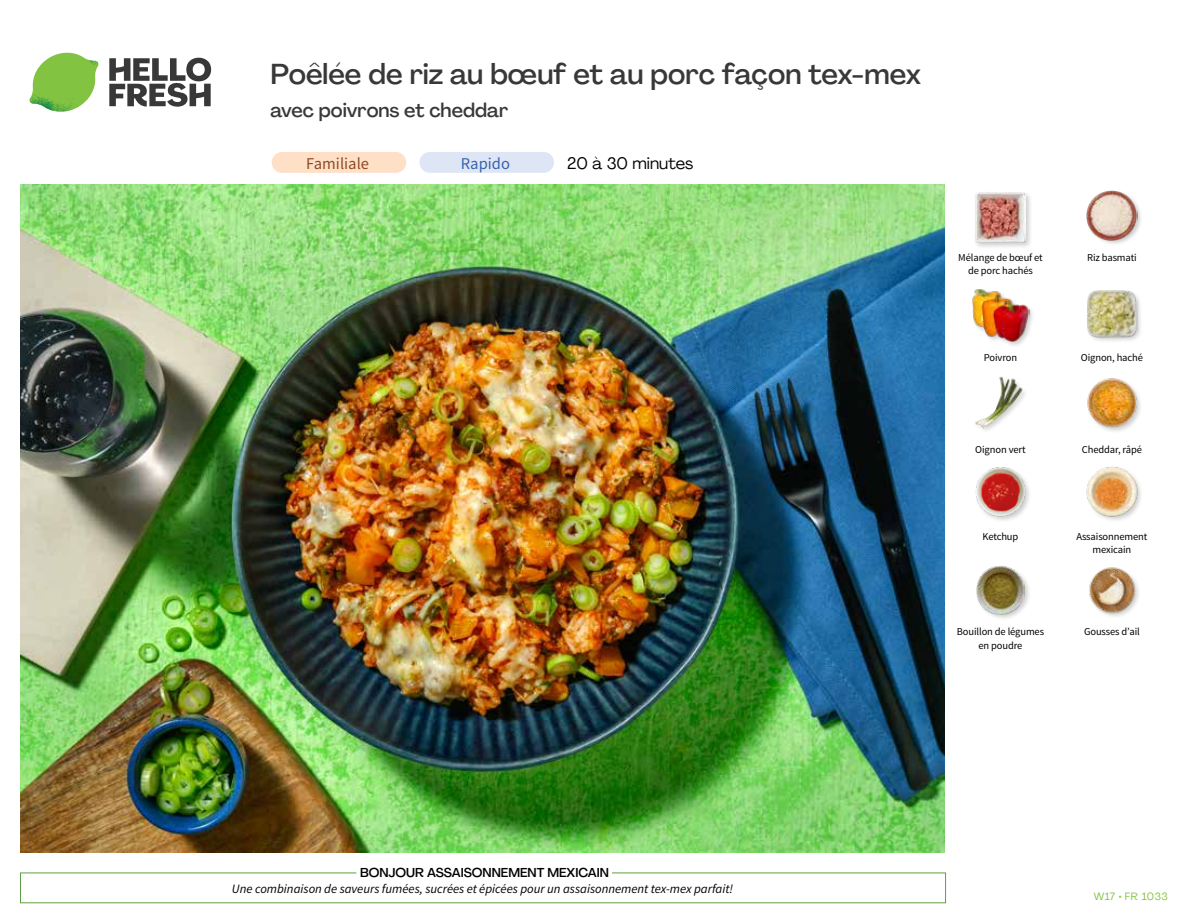
<style>
.page{position:relative;width:1188px;height:918px;background:#fff}
.page>*{position:absolute;margin:0;border:0;box-sizing:border-box;transform-origin:0 0}
.t1{font:500 28.5px "Agrandir";letter-spacing:-.005em;color:#383839}
.t2{font:500 19.5px "Agrandir";color:#383839}
.t3{font:16.5px "Agrandir";color:#000}
.t4{font:16.5px "Source Sans Pro";color:#8e4b25}
.t5{font:16.5px "Source Sans Pro";color:#3763af}
.t6{font:italic 12.75px "Source Sans Pro";color:#000}
.t7{font:500 12.75px "Agrandir";color:#000}
.t8{font:10.5px/13.5px "Source Sans Pro";letter-spacing:-.01em;color:#000;text-align:center}
.t9{font:10.5px "Agrandir";letter-spacing:.05em;color:#82c341}
</style>
<div class="page">
<svg style="left:109px;top:57px;width:102px;height:50px"></svg>
<svg style="left:34px;top:53px;width:62px;height:40px"></svg>
<img style="left:67px;top:53px;width:32px;height:26px">
<img style="left:33px;top:75px;width:59px;height:11px">
<img style="left:29px;top:79px;width:61px;height:33px">
<img style="left:65px;top:86px;width:27px;height:25px">
<div style="left:20px;top:873px;width:926px;height:30px;border:1px solid #609f43"></div>
<div style="left:356px;top:865px;width:256px;height:15px;background:#fff"></div>
<img style="left:21px;top:184px;width:924px;height:668px">
<div style="left:419px;top:152px;width:135px;height:21px;background:#dee5f4;border-radius:10px"></div>
<div style="left:272px;top:152px;width:134px;height:21px;background:#fee0c6;border-radius:10px"></div>
<img style="left:1089px;top:567px;width:50px;height:50px">
<div style="left:975px;top:565px;width:57px;height:56px;background:#000;opacity:.2"></div>
<img style="left:976px;top:566px;width:49px;height:48px">
<img style="left:1086px;top:466px;width:55px;height:54px">
<img style="left:975px;top:467px;width:54px;height:53px">
<img style="left:1087px;top:378px;width:53px;height:53px">
<img style="left:975px;top:376px;width:50px;height:55px">
<div style="left:1086px;top:289px;width:57px;height:54px;background:#000;opacity:.2"></div>
<img style="left:1087px;top:289px;width:50px;height:50px">
<div style="left:972px;top:288px;width:63px;height:60px;background:#000;opacity:.2"></div>
<img style="left:972px;top:288px;width:57px;height:54px">
<div style="left:1087px;top:190px;width:56px;height:56px;background:#000;opacity:.2"></div>
<img style="left:1086px;top:190px;width:52px;height:51px">
<div style="left:973px;top:191px;width:60px;height:58px;background:#000;opacity:.2"></div>
<img style="left:975px;top:192px;width:51px;height:51px">
<h1 class="t1" style="left:271px;top:56px;width:652px">Poêlée de riz au bœuf et au porc façon tex-mex</h1>
<h2 class="t2" style="left:271px;top:98px;width:239px">avec poivrons et cheddar</h2>
<h3 class="t3" style="left:567px;top:153px;width:128px">20 à 30 minutes</h3>
<h3 class="t4" style="left:306px;top:153px;width:64px">Familiale</h3>
<h3 class="t5" style="left:461px;top:153px;width:51px">Rapido</h3>
<p class="t8" style="left:958px;top:251px;width:86px">Mélange de bœuf et de porc hachés</p>
<p class="t8" style="left:984px;top:351px;width:35px">Poivron</p>
<p class="t8" style="left:1087px;top:251px;width:51px">Riz basmati</p>
<p class="t8" style="left:1081px;top:351px;width:64px">Oignon, haché</p>
<p class="t8" style="left:975px;top:442px;width:52px">Oignon vert</p>
<p class="t8" style="left:1082px;top:442px;width:62px">Cheddar, râpé</p>
<p class="t8" style="left:983px;top:530px;width:37px">Ketchup</p>
<p class="t8" style="left:1076px;top:530px;width:73px">Assaisonnement mexicain</p>
<p class="t8" style="left:957px;top:625px;width:89px">Bouillon de légumes en poudre</p>
<p class="t8" style="left:1084px;top:625px;width:57px">Gousses d’ail</p>
<p class="t7" style="left:360px;top:864px;width:250px">BONJOUR ASSAISONNEMENT MEXICAIN</p>
<p class="t6" style="left:232px;top:881px;width:503px">Une combinaison de saveurs fumées, sucrées et épicées pour un assaisonnement tex-mex parfait!</p>
<p class="t9" style="left:1094px;top:890px;width:75px">W17 • FR 1033</p>
</div>
